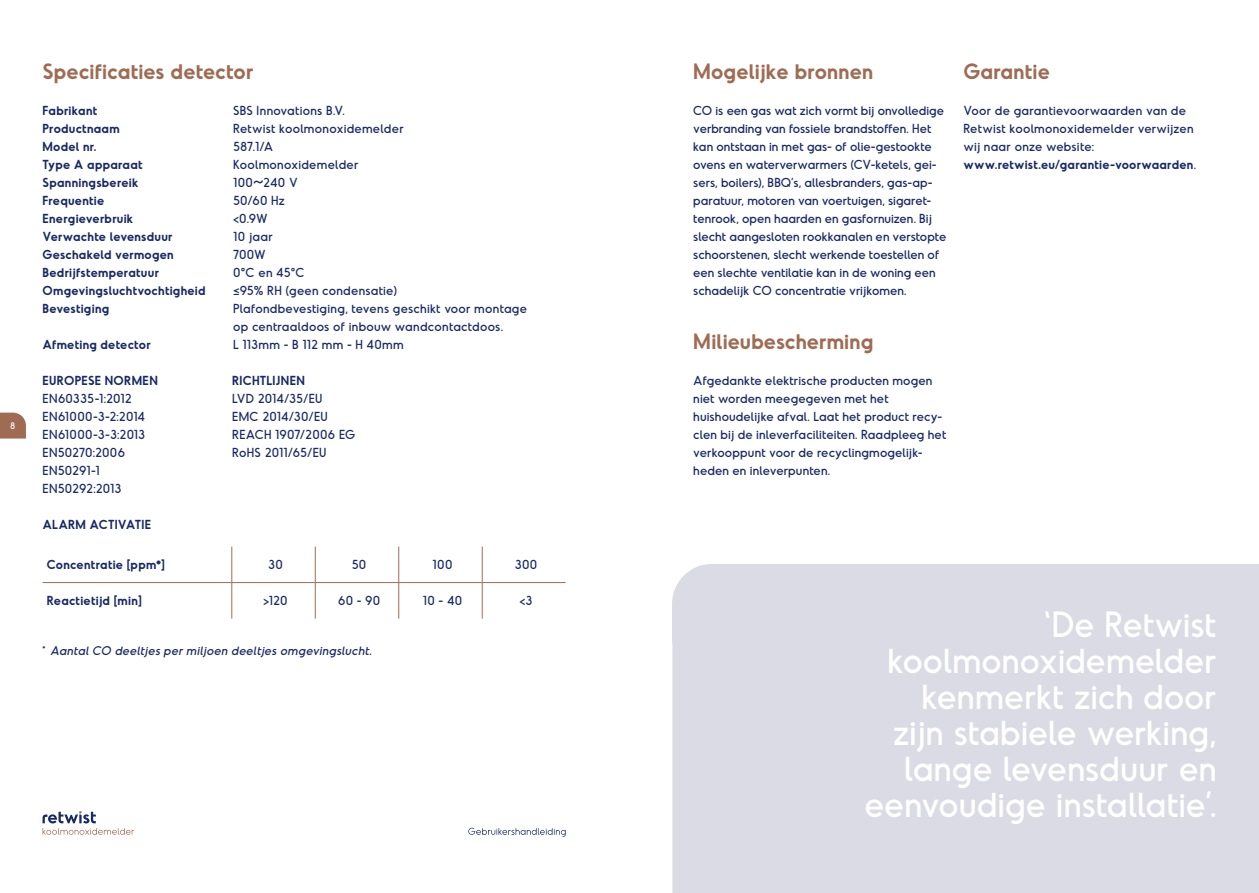
<style>
.page{position:relative;width:1259px;height:893px;background:#fff}
.page>*{position:absolute;margin:0;border:0;box-sizing:border-box;transform-origin:0 0}
.t1{font:34.5px/36px "Odudo";color:#fff;text-align:right}
.t2{font:600 21px "Odudo";letter-spacing:.005em;color:#9f6c53}
.t3{font:12.3px/18px "Odudo";letter-spacing:.005em;color:#182a65}
.t4{font:600 12.3px "Odudo";letter-spacing:.02em;color:#182a65}
.t5{font:12.3px "Odudo";letter-spacing:.025em;color:#182a65}
.t6{font:italic 12px "Odudo";letter-spacing:.02em;color:#182a65}
.t7{font:9px "Odudo";color:#fff}
.s1{font-weight:600}
</style>
<div class="page">
<hr style="left:231px;top:547px;width:1px;height:35px;background:#9f6c53">
<hr style="left:315px;top:547px;width:1px;height:35px;background:#9f6c53">
<hr style="left:398px;top:547px;width:1px;height:35px;background:#9f6c53">
<hr style="left:482px;top:547px;width:1px;height:35px;background:#9f6c53">
<hr style="left:43px;top:582px;width:189px;height:1px;background:#9f6c53">
<hr style="left:232px;top:582px;width:83px;height:1px;background:#9f6c53">
<hr style="left:231px;top:583px;width:1px;height:36px;background:#9f6c53">
<hr style="left:315px;top:582px;width:84px;height:1px;background:#9f6c53">
<hr style="left:315px;top:583px;width:1px;height:36px;background:#9f6c53">
<hr style="left:399px;top:582px;width:83px;height:1px;background:#9f6c53">
<hr style="left:398px;top:583px;width:1px;height:36px;background:#9f6c53">
<hr style="left:482px;top:582px;width:84px;height:1px;background:#9f6c53">
<hr style="left:482px;top:583px;width:1px;height:36px;background:#9f6c53">
<div style="left:672px;top:564px;width:587px;height:329px;background:#dbdbe6"></div>
<svg style="left:468px;top:828px;width:98px;height:9px"></svg>
<svg style="left:0;top:413px;width:26px;height:26px"></svg>
<svg style="left:43px;top:811px;width:91px;height:24px"></svg>
<p class="t7" style="left:10px;top:422px;width:7px">8</p>
<h2 class="t2" style="left:43px;top:62px;width:212px">Specificaties detector</h2>
<p class="t4" style="left:43px;top:105px;width:56px">Fabrikant</p>
<p class="t3" style="left:233px;top:102px;width:113px">SBS Innovations B.V.</p>
<p class="t4" style="left:43px;top:123px;width:79px">Productnaam</p>
<p class="t3" style="left:233px;top:120px;width:172px">Retwist koolmonoxidemelder</p>
<p class="t4" style="left:43px;top:141px;width:55px">Model nr.</p>
<p class="t3" style="left:233px;top:138px;width:42px">587.1/A</p>
<p class="t4" style="left:43px;top:159px;width:102px">Type A apparaat</p>
<p class="t5" style="left:233px;top:159px;width:127px">Koolmonoxidemelder</p>
<p class="t4" style="left:43px;top:177px;width:98px">Spanningsbereik</p>
<p class="t3" style="left:233px;top:174px;width:66px">100~240 V</p>
<p class="t4" style="left:43px;top:195px;width:63px">Frequentie</p>
<p class="t3" style="left:233px;top:192px;width:53px">50/60 Hz</p>
<p class="t4" style="left:43px;top:213px;width:93px">Energieverbruik</p>
<p class="t3" style="left:233px;top:210px;width:36px">&lt;0.9W</p>
<p class="t4" style="left:43px;top:231px;width:132px">Verwachte levensduur</p>
<p class="t3" style="left:233px;top:228px;width:41px">10 jaar</p>
<p class="t4" style="left:43px;top:249px;width:133px">Geschakeld vermogen</p>
<p class="t3" style="left:233px;top:246px;width:34px">700W</p>
<p class="t4" style="left:43px;top:267px;width:118px">Bedrijfstemperatuur</p>
<p class="t3" style="left:233px;top:264px;width:73px">0°C en 45°C</p>
<p class="t4" style="left:43px;top:285px;width:164px">Omgevingsluchtvochtigheid</p>
<p class="t5" style="left:233px;top:285px;width:166px">≤95% RH (geen condensatie)</p>
<p class="t4" style="left:43px;top:303px;width:68px">Bevestiging</p>
<p class="t3" style="left:233px;top:300px;width:295px">Plafondbevestiging, tevens geschikt voor montage op centraaldoos of inbouw wandcontactdoos.</p>
<p class="t4" style="left:43px;top:339px;width:110px">Afmeting detector</p>
<p class="t3" style="left:233px;top:336px;width:172px">L 113mm - B 112 mm - H 40mm</p>
<p class="t4" style="left:43px;top:375px;width:117px">EUROPESE NORMEN</p>
<p class="t3" style="left:43px;top:390px;width:104px">EN60335-1:2012<br>EN61000-3-2:2014<br>EN61000-3-3:2013<br>EN50270:2006<br>EN50291-1<br>EN50292:2013</p>
<p class="t4" style="left:232px;top:375px;width:74px">RICHTLIJNEN</p>
<p class="t3" style="left:232px;top:390px;width:125px">LVD 2014/35/EU<br>EMC 2014/30/EU<br>REACH 1907/2006 EG<br>RoHS 2011/65/EU</p>
<p class="t4" style="left:43px;top:519px;width:110px">ALARM ACTIVATIE</p>
<p class="t4" style="left:47px;top:559px;width:120px">Concentratie [ppm*]</p>
<p class="t3" style="left:268px;top:556px;width:16px">30</p>
<p class="t3" style="left:352px;top:556px;width:16px">50</p>
<p class="t3" style="left:432px;top:556px;width:21px">100</p>
<p class="t3" style="left:515px;top:556px;width:24px">300</p>
<p class="t4" style="left:47px;top:596px;width:96px">Reactietijd [min]</p>
<p class="t3" style="left:263px;top:593px;width:26px">&gt;120</p>
<p class="t3" style="left:338px;top:593px;width:44px">60 - 90</p>
<p class="t3" style="left:423px;top:593px;width:41px">10 - 40</p>
<p class="t3" style="left:519px;top:593px;width:15px">&lt;3</p>
<p class="t6" style="left:43px;top:645px;width:332px"><sup>*</sup> Aantal CO deeltjes per miljoen deeltjes omgevingslucht.</p>
<h2 class="t2" style="left:693px;top:62px;width:181px">Mogelijke bronnen</h2>
<p class="t3" style="left:693px;top:102px;width:254px">CO is een gas wat zich vormt bij onvolledige verbranding van fossiele brandstoffen. Het kan ontstaan in met gas- of olie-gestookte ovens en waterverwarmers (CV-ketels, gei&shy;sers, boilers), BBQ’s, allesbranders, gas-ap&shy;paratuur, motoren van voertuigen, sigaret&shy;tenrook, open haarden en gasfornuizen. Bij slecht aangesloten rookkanalen en verstopte schoorstenen, slecht werkende toestellen of een slechte ventilatie kan in de woning een schadelijk CO concentratie vrijkomen.</p>
<h2 class="t2" style="left:693px;top:332px;width:182px">Milieubescherming</h2>
<p class="t3" style="left:693px;top:372px;width:254px">Afgedankte elektrische producten mogen niet worden meegegeven met het huishoudelijke afval. Laat het product recy&shy;clen bij de inleverfaciliteiten. Raadpleeg het verkooppunt voor de recyclingmogelijk&shy;heden en inleverpunten.</p>
<h2 class="t2" style="left:963px;top:62px;width:88px">Garantie</h2>
<p class="t3" style="left:963px;top:102px;width:234px">Voor de garantievoorwaarden van de Retwist koolmonoxidemelder verwijzen wij naar onze website: <span class="s1">www.retwist.eu/garantie-voorwaarden</span>.</p>
<h1 class="t1" style="left:864px;top:609px;width:353px">‘De Retwist koolmonoxidemelder kenmerkt zich door zijn stabiele werking, lange levensduur en eenvoudige installatie’.</h1>
</div>
